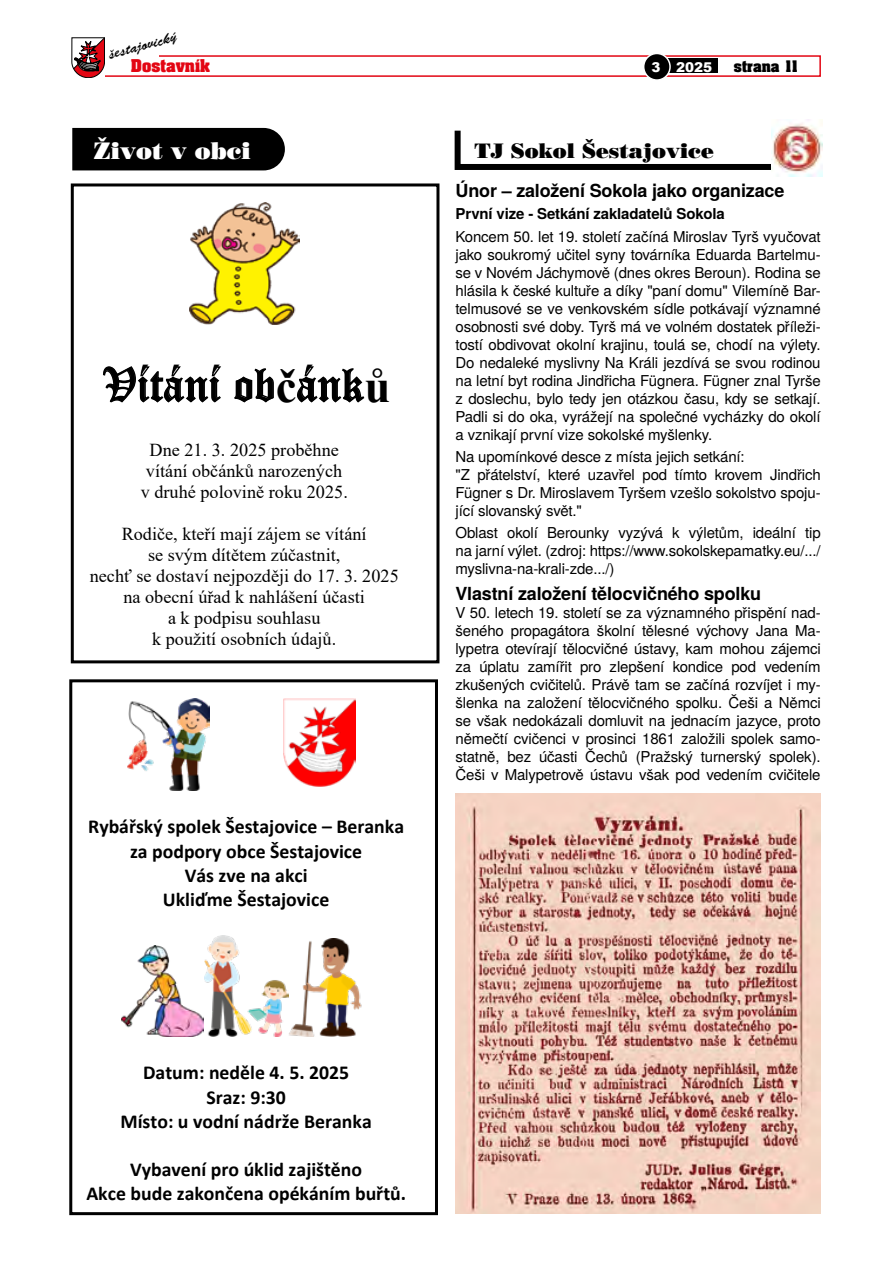
<style>
.page{position:relative;width:893px;height:1263px;background:#fff}
.page>*{position:absolute;margin:0;border:0;box-sizing:border-box;transform-origin:0 0}
.t1{font:46.8px "Old English Text";color:#000}
.t2{font:24px "Bodnoff CE";color:#fff}
.t3{font:21px "Bodnoff CE";color:#000}
.t4{font:700 19.8px/24.2px "Calibri";color:#000;text-align:center}
.t5{font:18.15px/21px "Times New Roman";color:#000;text-align:center}
.t6{font:700 18px "Te X Gyre Heros";letter-spacing:-.01em;color:#000}
.t7{font:15px/18px "Te X Gyre Heros";letter-spacing:-.01em;color:#000;text-align:justify}
.t8{font:700 15px "Te X Gyre Heros";letter-spacing:-.01em;color:#000}
.t9{font:15px "Brush Script DOT";color:#000}
.t10{font:15px "Aardvark CE Bold";color:#e30613}
.t11{font:13.5px "Aardvark CE Bold";color:#000}
.t12{font:900 13.5px "Arial";color:#fff}
.s1{font-family:"Times New Roman";font-weight:700}
</style>
<div class="page">
<div style="left:91px;top:55px;width:730px;height:22px;border:2px solid #e30613"></div>
<div style="left:663px;top:58px;width:55px;height:15px;background:#000"></div>
<div style="left:644px;top:53px;width:26px;height:27px;background:#000;border-radius:50%"></div>
<div style="left:643px;top:53px;width:28px;height:28px;border:2px solid #fff;border-radius:50%"></div>
<svg style="left:72px;top:37px;width:107px;height:41px"></svg>
<svg style="left:454px;top:129px;width:318px;height:41px"></svg>
<img style="left:190px;top:202px;width:109px;height:122px">
<div style="left:71px;top:183px;width:368px;height:480px;border:3px solid #000"></div>
<div style="left:72px;top:128px;width:213px;height:42px;background:#000"></div>
<img style="left:455px;top:793px;width:366px;height:420px">
<img style="left:121px;top:945px;width:83px;height:91px">
<img style="left:204px;top:935px;width:84px;height:101px">
<img style="left:288px;top:938px;width:74px;height:98px">
<img style="left:284px;top:698px;width:72px;height:88px">
<img style="left:127px;top:698px;width:82px;height:92px">
<div style="left:69px;top:679px;width:369px;height:536px;border:3px solid #000"></div>
<img style="left:772px;top:119px;width:51px;height:57px">
<p class="t9" style="left:106px;top:46px;width:71px;rotate:-15deg">šestajovický</p>
<p class="t10" style="left:131px;top:55px;width:81px">Dostavník</p>
<p class="t12" style="left:676px;top:57px;width:38px">2025</p>
<p class="t11" style="left:734px;top:57px;width:66px">strana 11</p>
<p class="t12" style="left:651px;top:57px;width:11px">3</p>
<h2 class="t2" style="left:94px;top:136px;width:159px">Život v obci</h2>
<h1 class="t1" style="left:103px;top:355px;width:289px">Vítání ob<span class="s1">č</span>ánk<span class="s1">ů</span></h1>
<p class="t5" style="left:141px;top:439px;width:209px">Dne 21. 3. 2025 proběhne vítání občánků narozených v druhé polovině roku 2025.</p>
<p class="t5" style="left:90px;top:523px;width:310px">Rodiče, kteří mají zájem se vítání<br>se svým dítětem zúčastnit,<br>nechť se dostaví nejpozději do 17. 3. 2025 na obecní úřad k nahlášení účasti<br>a k podpisu souhlasu<br>k použití osobních údajů.</p>
<h3 class="t4" style="left:88px;top:814px;width:317px">Rybářský spolek Šestajovice – Beranka za podpory obce Šestajovice<br>Vás zve na akci<br>Ukliďme Šestajovice</h3>
<h3 class="t3" style="left:475px;top:139px;width:241px">TJ Sokol Šestajovice</h3>
<p class="t6" style="left:455px;top:177px;width:330px">Únor – založení Sokola jako organizace</p>
<p class="t8" style="left:455px;top:202px;width:271px">První vize - Setkání zakladatelů Sokola</p>
<p class="t7" style="left:455px;top:226px;width:367px">Koncem 50. let 19. století začíná Miroslav Tyrš vyučovat jako soukromý učitel syny továrníka Eduarda Bartelmu&shy;se v Novém Jáchymově (dnes okres Beroun). Rodina se hlásila k české kultuře a díky "paní domu" Vilemíně Bar&shy;telmusové se ve venkovském sídle potkávají významné osobnosti své doby. Tyrš má ve volném dostatek příleži&shy;tostí obdivovat okolní krajinu, toulá se, chodí na výlety.<br>Do nedaleké myslivny Na Králi jezdívá se svou rodinou na letní byt rodina Jindřicha Fügnera. Fügner znal Tyrše z doslechu, bylo tedy jen otázkou času, kdy se setkají.<br>Padli si do oka, vyrážejí na společné vycházky do okolí a vznikají první vize sokolské myšlenky.</p>
<p class="t7" style="left:455px;top:446px;width:367px;text-align:left">Na upomínkové desce z místa jejich setkání:<br>"Z přátelství, které uzavřel pod tímto krovem Jindřich Fügner s Dr. Miroslavem Tyršem vzešlo sokolstvo spoju&shy;jící slovanský svět."</p>
<p class="t7" style="left:455px;top:523px;width:367px">Oblast okolí Berounky vyzývá k výletům, ideální tip na jarní výlet. (zdroj: https://www.sokolskepamatky.eu/.../ myslivna-na-krali-zde.../)</p>
<p class="t6" style="left:455px;top:580px;width:307px">Vlastní založení tělocvičného spolku</p>
<p class="t7" style="left:455px;top:602px;width:367px">V 50. letech 19. století se za významného přispění nad&shy;šeného propagátora školní tělesné výchovy Jana Ma&shy;lypetra otevírají tělocvičné ústavy, kam mohou zájemci za úplatu zamířit pro zlepšení kondice pod vedením zkušených cvičitelů. Právě tam se začíná rozvíjet i my&shy;šlenka na založení tělocvičného spolku. Češi a Němci se však nedokázali domluvit na jednacím jazyce, proto němečtí cvičenci v prosinci 1861 založili spolek samo&shy;statně, bez účasti Čechů (Pražský turnerský spolek).<br>Češi v Malypetrově ústavu však pod vedením cvičitele</p>
<h3 class="t4" style="left:120px;top:1060px;width:253px">Datum: neděle 4. 5. 2025<br>Sraz: 9:30<br>Místo: u vodní nádrže Beranka</h3>
<h3 class="t4" style="left:86px;top:1157px;width:321px">Vybavení pro úklid zajištěno<br>Akce bude zakončena opékáním buřtů.</h3>
</div>
